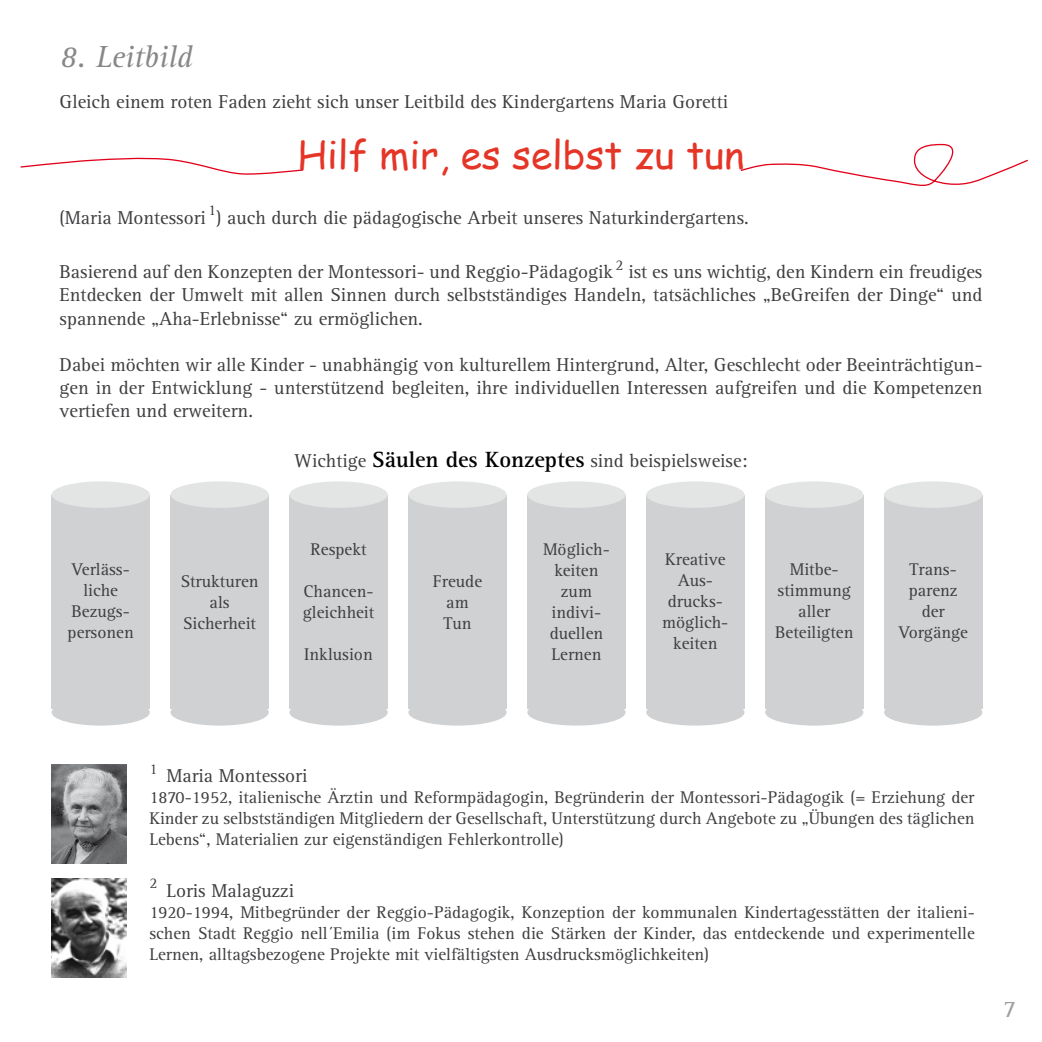
<style>
.page{position:relative;width:1042px;height:1042px;background:#fff}
.page>*{position:absolute;margin:0;border:0;box-sizing:border-box;transform-origin:0 0}
.t1{font:38.5px "Comic Sans MS";color:#e53527}
.t2{font:italic 31.5px "Rotis Serif";color:#87888a}
.t3{font:24.5px "Rotis Serif";color:#9c9e9f}
.t4{font:19.25px/23.1px "Rotis Serif";color:#3e3d40;text-align:justify}
.t5{font:17.5px/21px "Rotis Serif";color:#3e3d40;text-align:center}
.t6{font:15.22px "Rotis Serif";color:#3e3d40}
.s1{font-weight:700;font-size:22.75px;color:#000}
</style>
<div class="page">
<svg style="left:740px;top:143px;width:288px;height:43px"></svg>
<div style="left:52px;top:699px;width:98px;height:26px;background:#d0d1d2;border-radius:50%"></div>
<div style="left:171px;top:699px;width:98px;height:26px;background:#d0d1d2;border-radius:50%"></div>
<div style="left:289px;top:699px;width:99px;height:26px;background:#d0d1d2;border-radius:50%"></div>
<div style="left:408px;top:699px;width:98px;height:26px;background:#d0d1d2;border-radius:50%"></div>
<div style="left:527px;top:699px;width:98px;height:26px;background:#d0d1d2;border-radius:50%"></div>
<div style="left:646px;top:699px;width:98px;height:26px;background:#d0d1d2;border-radius:50%"></div>
<div style="left:765px;top:699px;width:98px;height:26px;background:#d0d1d2;border-radius:50%"></div>
<div style="left:884px;top:699px;width:98px;height:26px;background:#d0d1d2;border-radius:50%"></div>
<div style="left:52px;top:495px;width:98px;height:213px;background:#d0d1d2"></div>
<div style="left:52px;top:481px;width:98px;height:27px;background:#e3e4e4;border-radius:50%"></div>
<div style="left:171px;top:495px;width:98px;height:213px;background:#d0d1d2"></div>
<div style="left:171px;top:481px;width:98px;height:27px;background:#e3e4e4;border-radius:50%"></div>
<div style="left:289px;top:495px;width:99px;height:213px;background:#d0d1d2"></div>
<div style="left:289px;top:481px;width:99px;height:27px;background:#e3e4e4;border-radius:50%"></div>
<div style="left:408px;top:495px;width:98px;height:213px;background:#d0d1d2"></div>
<div style="left:408px;top:481px;width:98px;height:27px;background:#e3e4e4;border-radius:50%"></div>
<div style="left:527px;top:495px;width:98px;height:213px;background:#d0d1d2"></div>
<div style="left:527px;top:481px;width:98px;height:27px;background:#e3e4e4;border-radius:50%"></div>
<div style="left:646px;top:495px;width:98px;height:213px;background:#d0d1d2"></div>
<div style="left:646px;top:481px;width:98px;height:27px;background:#e3e4e4;border-radius:50%"></div>
<div style="left:765px;top:495px;width:98px;height:213px;background:#d0d1d2"></div>
<div style="left:765px;top:481px;width:98px;height:27px;background:#e3e4e4;border-radius:50%"></div>
<div style="left:884px;top:495px;width:98px;height:213px;background:#d0d1d2"></div>
<div style="left:884px;top:481px;width:98px;height:27px;background:#e3e4e4;border-radius:50%"></div>
<img style="left:52px;top:764px;width:74px;height:99px">
<img style="left:52px;top:878px;width:74px;height:99px">
<svg style="left:20px;top:157px;width:284px;height:18px"></svg>
<h2 class="t2" style="left:60px;top:39px;width:135px">8. Leitbild</h2>
<p class="t4" style="left:60px;top:90px;width:670px">Gleich einem roten Faden zieht sich unser Leitbild des Kindergartens Maria Goretti</p>
<h1 class="t1" style="left:297px;top:127px;width:448px">Hilf mir, es selbst zu tun</h1>
<p class="t4" style="left:60px;top:206px;width:148px">(Maria Montessori</p>
<p class="t6" style="left:208px;top:201px;width:9px">1</p>
<p class="t4" style="left:216px;top:206px;width:534px">) auch durch die pädagogische Arbeit unseres Naturkindergartens.</p>
<p class="t4" style="left:60px;top:261px;width:555px">Basierend auf den Konzepten der Montessori- und Reggio-Pädagogik</p>
<p class="t6" style="left:615px;top:256px;width:9px">2</p>
<p class="t4" style="left:60px;top:261px;width:924px;text-indent:569px">ist es uns wichtig, den Kindern ein freudiges Entdecken der Umwelt mit allen Sinnen durch selbstständiges Handeln, tatsächliches „BeGreifen der Dinge“ und spannende „Aha-Erlebnisse“ zu ermöglichen.</p>
<p class="t4" style="left:60px;top:353px;width:924px">Dabei möchten wir alle Kinder - unabhängig von kulturellem Hintergrund, Alter, Geschlecht oder Beeinträchtigun&shy;gen in der Entwicklung - unterstützend begleiten, ihre individuellen Interessen aufgreifen und die Kompetenzen vertiefen und erweitern.</p>
<p class="t4" style="left:295px;top:450px;width:454px">Wichtige <span class="s1">Säulen des Konzeptes</span> sind beispielsweise:</p>
<p class="t5" style="left:68px;top:559px;width:68px">Verläss&shy;liche<br>Bezugs&shy;personen</p>
<p class="t5" style="left:181px;top:571px;width:79px">Strukturen als<br>Sicherheit</p>
<p class="t5" style="left:310px;top:539px;width:58px">Respekt</p>
<p class="t5" style="left:303px;top:581px;width:73px;text-align:left">Chancen&shy;gleichheit</p>
<p class="t5" style="left:304px;top:644px;width:70px">Inklusion</p>
<p class="t5" style="left:433px;top:571px;width:51px">Freude am<br>Tun</p>
<p class="t5" style="left:543px;top:539px;width:68px">Möglich&shy;keiten zum indivi&shy;duellen<br>Lernen</p>
<p class="t5" style="left:662px;top:549px;width:68px">Kreative<br>Aus&shy;drucks&shy;möglich&shy;keiten</p>
<p class="t5" style="left:775px;top:559px;width:80px">Mitbe&shy;stimmung aller<br>Beteiligten</p>
<p class="t5" style="left:898px;top:559px;width:71px">Trans&shy;parenz der<br>Vorgänge</p>
<p class="t6" style="left:149px;top:760px;width:9px">1</p>
<p class="t4" style="left:166px;top:765px;width:142px">Maria Montessori</p>
<p class="t5" style="left:149px;top:787px;width:827px;text-align:justify">1870-1952, italienische Ärztin und Reformpädagogin, Begründerin der Montessori-Pädagogik (= Erziehung der Kinder zu selbstständigen Mitgliedern der Gesellschaft, Unterstützung durch Angebote zu „Übungen des täglichen Lebens“, Materialien zur eigenständigen Fehlerkontrolle)</p>
<p class="t6" style="left:149px;top:874px;width:9px">2</p>
<p class="t4" style="left:166px;top:879px;width:129px">Loris Malaguzzi</p>
<p class="t5" style="left:149px;top:902px;width:827px;text-align:justify">1920-1994, Mitbegründer der Reggio-Pädagogik, Konzeption der kommunalen Kindertagesstätten der italieni&shy;schen Stadt Reggio nell´Emilia (im Fokus stehen die Stärken der Kinder, das entdeckende und experimentelle Lernen, alltagsbezogene Projekte mit vielfältigsten Ausdrucksmöglichkeiten)</p>
<h3 class="t3" style="left:1003px;top:995px;width:14px">7</h3>
</div>
